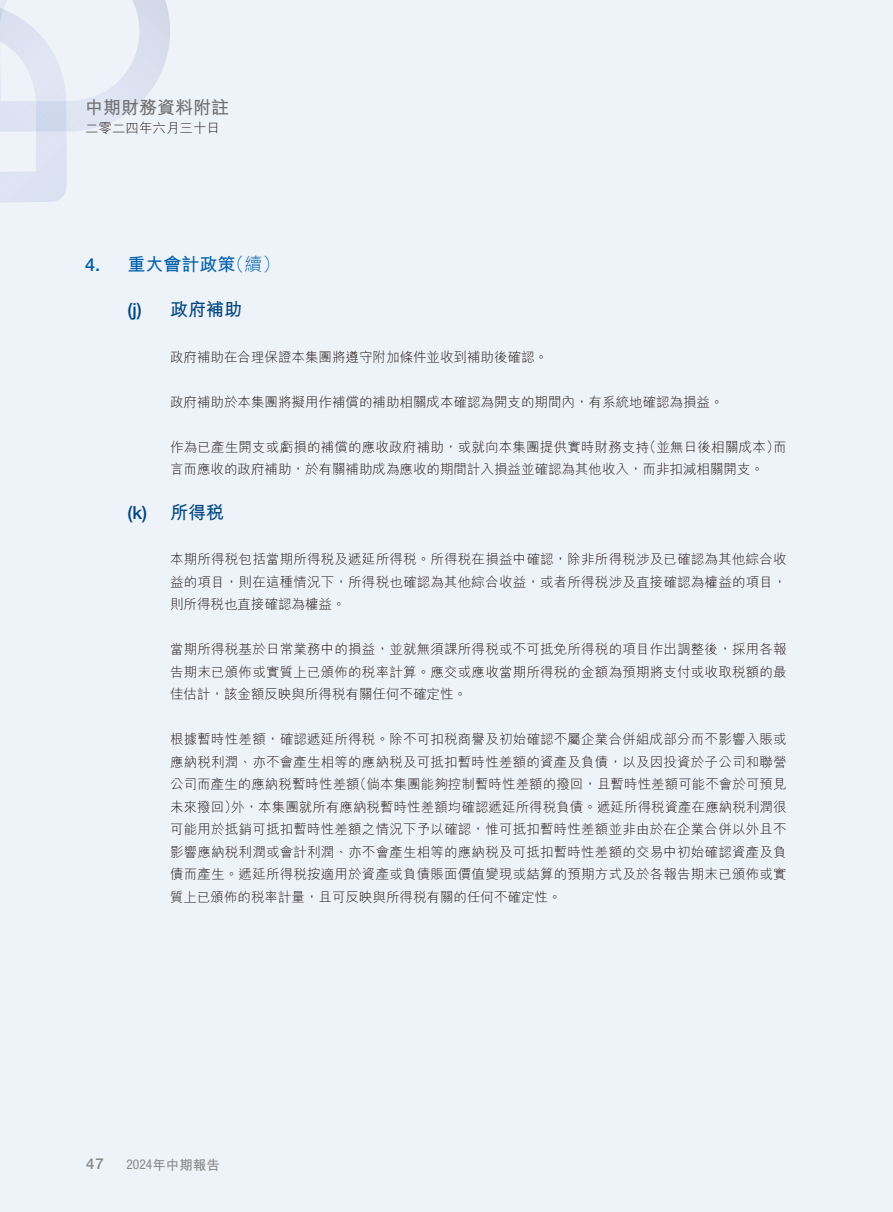
<style>
.page{position:relative;width:893px;height:1212px;background:#fff}
.page>*{position:absolute;margin:0;border:0;box-sizing:border-box;transform-origin:0 0}
.t1{font:18px "M Hei HK Bold E Ten B5 H";color:#0060a9}
.t2{font:18px "M Hei HK Bold E Ten B5 H";color:#717171}
.t3{font:18px "M Hei HK Bold E Ten B5 H";color:#004782}
.t4{font:500 18px "Helvetica Neue LT Std";color:#004782}
.t5{font:500 15px "Helvetica Neue LT Std";color:#898989}
.t6{font:13.5px/22.5px "M Hei HK Light E Ten B5 H";color:#231916;text-align:justify}
.t7{font:13.5px "M Hei HK Bold E Ten B5 H";color:#898989}
.s1{font-family:"Helvetica Neue LT Std";font-weight:500}
.s2{font-family:"M Hei HK Light E Ten B5 H"}
.s3{font-family:"M Hei HK Bold E Ten B5 H";font-weight:400}
.s4{font-family:"Helvetica Neue LT Std";font-stretch:condensed}
</style>
<div class="page">
<div style="left:0;top:0;width:892px;height:1212px;background:#eef2f9"></div>
<svg style="left:0;top:0;width:170px;height:202px"></svg>
<img style="left:0;top:2px;width:67px;height:130px">
<h1 class="t2" style="left:85px;top:100px;width:146px">中期財務資料附註</h1>
<p class="t6" style="left:85px;top:119px;width:136px">二零二四年六月三十日</p>
<h1 class="t1" style="left:85px;top:258px;width:197px"><span class="s1">4.</span> 重大會計政策<span class="s2">（續）</span></h1>
<h1 class="t3" style="left:128px;top:303px;width:116px"><span class="s1">(j)</span> 政府補助</h1>
<p class="t6" style="left:170px;top:347px;width:379px">政府補助在合理保證本集團將遵守附加條件並收到補助後確認。</p>
<p class="t6" style="left:170px;top:392px;width:555px">政府補助於本集團將擬用作補償的補助相關成本確認為開支的期間內，有系統地確認為損益。</p>
<p class="t6" style="left:170px;top:437px;width:618px">作為已產生開支或虧損的補償的應收政府補助，或就向本集團提供實時財務支持（並無日後相關成本）而言而應收的政府補助，於有關補助成為應收的期間計入損益並確認為其他收入，而非扣減相關開支。</p>
<h1 class="t4" style="left:128px;top:506px;width:98px">(k) <span class="s3">所得稅</span></h1>
<p class="t6" style="left:170px;top:550px;width:618px">本期所得稅包括當期所得稅及遞延所得稅。所得稅在損益中確認，除非所得稅涉及已確認為其他綜合收益的項目，則在這種情況下，所得稅也確認為其他綜合收益，或者所得稅涉及直接確認為權益的項目，則所得稅也直接確認為權益。</p>
<p class="t6" style="left:170px;top:640px;width:618px">當期所得稅基於日常業務中的損益，並就無須課所得稅或不可抵免所得稅的項目作出調整後，採用各報告期末已頒佈或實質上已頒佈的稅率計算。應交或應收當期所得稅的金額為預期將支付或收取稅額的最佳估計，該金額反映與所得稅有關任何不確定性。</p>
<p class="t6" style="left:170px;top:730px;width:618px">根據暫時性差額，確認遞延所得稅。除不可扣稅商譽及初始確認不屬企業合併組成部分而不影響入賬或應納稅利潤、亦不會產生相等的應納稅及可抵扣暫時性差額的資產及負債，以及因投資於子公司和聯營公司而產生的應納稅暫時性差額（倘本集團能夠控制暫時性差額的撥回，且暫時性差額可能不會於可預見未來撥回）外，本集團就所有應納稅暫時性差額均確認遞延所得稅負債。遞延所得稅資產在應納稅利潤很可能用於抵銷可抵扣暫時性差額之情況下予以確認，惟可抵扣暫時性差額並非由於在企業合併以外且不影響應納稅利潤或會計利潤、亦不會產生相等的應納稅及可抵扣暫時性差額的交易中初始確認資產及負債而產生。遞延所得稅按適用於資產或負債賬面價值變現或結算的預期方式及於各報告期末已頒佈或實質上已頒佈的稅率計量，且可反映與所得稅有關的任何不確定性。</p>
<p class="t5" style="left:86px;top:1158px;width:19px">47</p>
<p class="t7" style="left:126px;top:1160px;width:95px"><span class="s4">2024</span>年中期報告</p>
</div>
